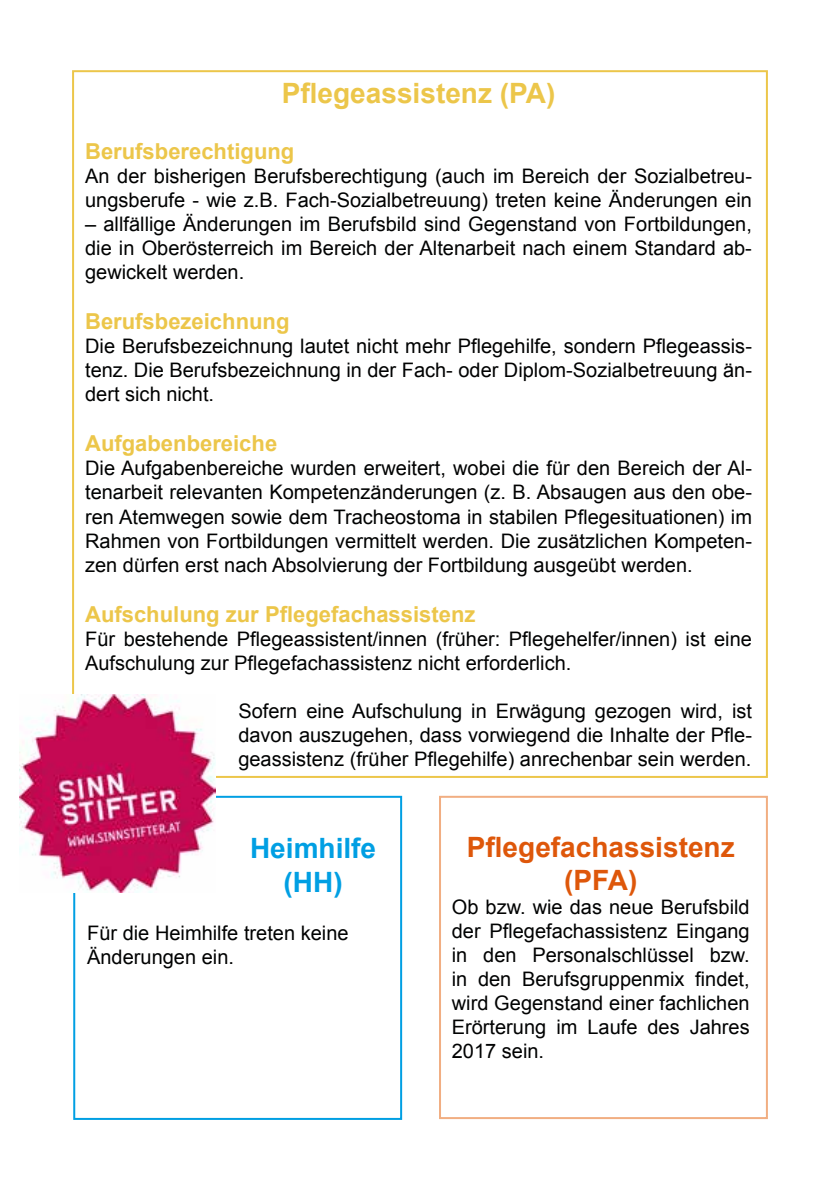
<style>
.page{position:relative;width:840px;height:1191px;background:#fff}
.page>*{position:absolute;margin:0;border:0;box-sizing:border-box;transform-origin:0 0}
.t1{font:700 28px/33.6px "Arial";color:#de570a;text-align:center}
.t2{font:700 28px "Arial";color:#ecc64a}
.t3{font:700 28px/33.6px "Arial";color:#009fe3;text-align:center}
.t4{font:700 22px "Arial";color:#ecc64a}
.t5{font:20px/24px "Arial";color:#010202;text-align:justify}
</style>
<div class="page">
<div style="left:73px;top:796px;width:329px;height:324px;border:2px solid #009fe3"></div>
<div style="left:439px;top:796px;width:328px;height:323px;border:2px solid #f1ae82"></div>
<img style="left:19px;top:694px;width:196px;height:199px">
<h1 class="t2" style="left:281px;top:75px;width:275px">Pflegeassistenz (PA)</h1>
<p class="t4" style="left:85px;top:136px;width:211px">Berufsberechtigung</p>
<p class="t5" style="left:85px;top:164px;width:668px">An der bisherigen Berufsberechtigung (auch im Bereich der Sozialbetreu&shy;ungsberufe - wie z.B. Fach-Sozialbetreuung) treten keine Änderungen ein</p>
<p class="t5" style="left:85px;top:212px;width:668px">– allfällige Änderungen im Berufsbild sind Gegenstand von Fortbildungen, die in Oberösterreich im Bereich der Altenarbeit nach einem Standard ab&shy;gewickelt werden.</p>
<p class="t4" style="left:85px;top:307px;width:206px">Berufsbezeichnung</p>
<p class="t5" style="left:85px;top:334px;width:668px">Die Berufsbezeichnung lautet nicht mehr Pflegehilfe, sondern Pflegeassis&shy;tenz. Die Berufsbezeichnung in der Fach- oder Diplom-Sozialbetreuung än&shy;dert sich nicht.</p>
<p class="t4" style="left:85px;top:429px;width:193px">Aufgabenbereiche</p>
<p class="t5" style="left:85px;top:456px;width:668px">Die Aufgabenbereiche wurden erweitert, wobei die für den Bereich der Al&shy;tenarbeit relevanten Kompetenzänderungen (z. B. Absaugen aus den obe&shy;ren Atemwegen sowie dem Tracheostoma in stabilen Pflegesituationen) im Rahmen von Fortbildungen vermittelt werden. Die zusätzlichen Kompeten&shy;zen dürfen erst nach Absolvierung der Fortbildung ausgeübt werden.</p>
<p class="t4" style="left:85px;top:599px;width:391px">Aufschulung zur Pflegefachassistenz</p>
<p class="t5" style="left:85px;top:627px;width:668px">Für bestehende Pflegeassistent/innen (früher: Pflegehelfer/innen) ist eine<br>Aufschulung zur Pflegefachassistenz nicht erforderlich.</p>
<p class="t5" style="left:238px;top:699px;width:515px">Sofern eine Aufschulung in Erwägung gezogen wird, ist davon auszugehen, dass vorwiegend die Inhalte der Pfle&shy;geassistenz (früher Pflegehilfe) anrechenbar sein werden.</p>
<h1 class="t3" style="left:250px;top:832px;width:128px">Heimhilfe (HH)</h1>
<p class="t5" style="left:87px;top:921px;width:263px">Für die Heimhilfe treten keine<br>Änderungen ein.</p>
<h1 class="t1" style="left:466px;top:831px;width:269px">Pflegefachassistenz (PFA)</h1>
<p class="t5" style="left:451px;top:895px;width:299px">Ob bzw. wie das neue Berufsbild der Pflegefachassistenz Eingang in den Personalschlüssel bzw. in den Berufsgruppenmix findet, wird Gegenstand einer fachlichen Erörterung im Laufe des Jahres 2017 sein.</p>
</div>
